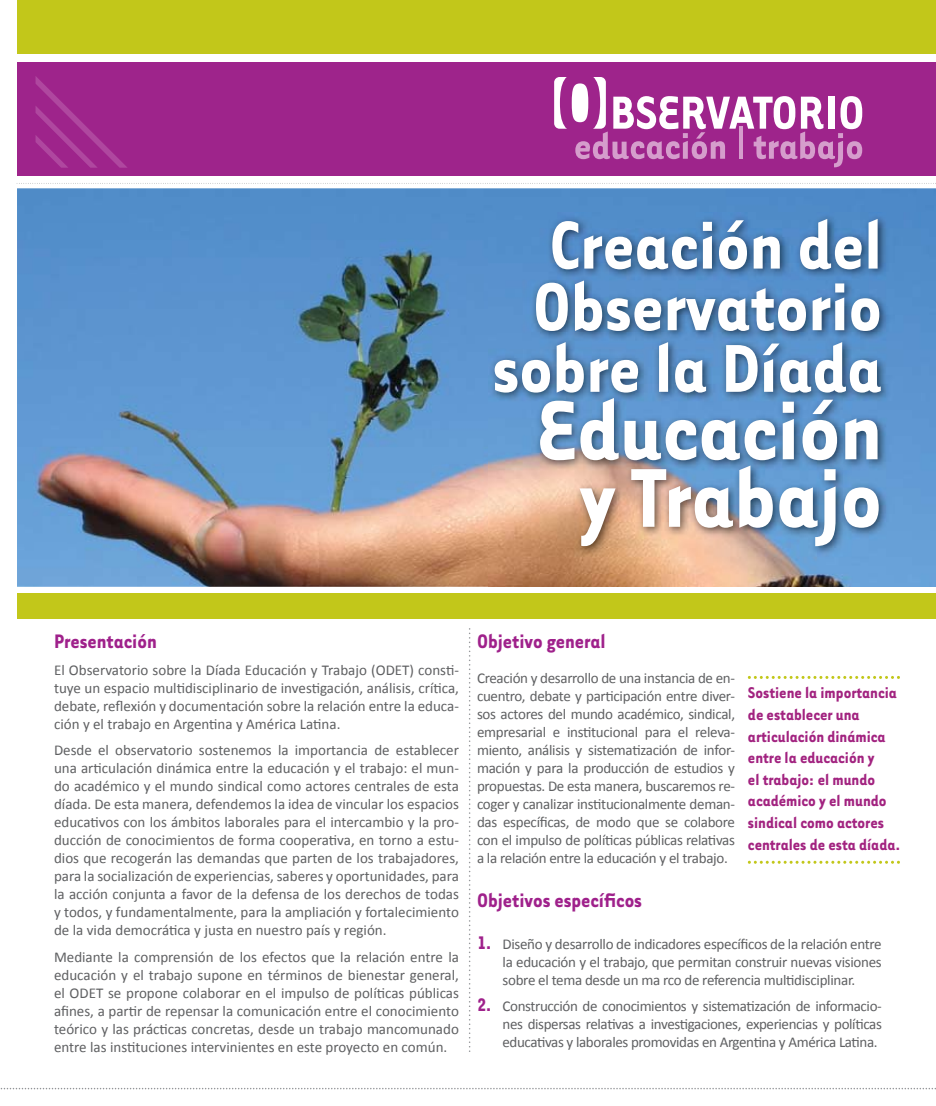
<style>
.page{position:relative;width:936px;height:1106px;background:#fff}
.page>*{position:absolute;margin:0;border:0;box-sizing:border-box;transform-origin:0 0}
.t1{font:700 96px/67.5px "Tarzana Narrow";color:#fff;text-align:center}
.t2{font:700 77.85px/61.7px "Tarzana Narrow";color:#fff;text-align:right}
.t3{font:700 22.5px "Tarzana Narrow";color:#9f218b}
.t4{font:700 18px/21.6px "Tarzana Narrow";color:#a22380}
.t5{font:15px/18px "Calibri";letter-spacing:-.02em;color:#5f6062;text-align:justify}
.s1{font-family:"Tarzana Narrow";font-weight:700;font-size:21px;color:#9f218b}
</style>
<div class="page">
<svg style="left:0;top:1088px;width:935px;height:1px"></svg>
<svg style="left:17px;top:183px;width:917px;height:1px"></svg>
<img style="left:17px;top:188px;width:918px;height:399px">
<div style="left:17px;top:0;width:918px;height:54px;background:#c2c71a"></div>
<div style="left:17px;top:593px;width:918px;height:25px;background:#c2c71a"></div>
<div style="left:17px;top:62px;width:918px;height:113px;background:#9e248b"></div>
<svg style="left:36px;top:77px;width:91px;height:91px"></svg>
<img style="left:489px;top:212px;width:446px;height:374px">
<div style="left:554px;top:77px;width:52px;height:52px;background:#fff;border-radius:5px"></div>
<svg style="left:560px;top:77px;width:302px;height:90px"></svg>
<svg style="left:747px;top:676px;width:152px;height:3px"></svg>
<svg style="left:747px;top:860px;width:152px;height:3px"></svg>
<svg style="left:469px;top:628px;width:1px;height:424px"></svg>
<h2 class="t2" style="left:492px;top:210px;width:391px">Creación del<br>Observatorio sobre la Díada</h2>
<h1 class="t1" style="left:537px;top:392px;width:346px">Educación y Trabajo</h1>
<h3 class="t3" style="left:54px;top:627px;width:104px">Presentación</h3>
<p class="t5" style="left:54px;top:660px;width:406px">El Observatorio sobre la Díada Educación y Trabajo (ODET) consti&shy;tuye un espacio multidisciplinario de investigación, análisis, crítica, debate, reflexión y documentación sobre la relación entre la educa&shy;ción y el trabajo en Argentina y América Latina.</p>
<p class="t5" style="left:54px;top:740px;width:406px">Desde el observatorio sostenemos la importancia de establecer una articulación dinámica entre la educación y el trabajo: el mun&shy;do académico y el mundo sindical como actores centrales de esta díada. De esta manera, defendemos la idea de vincular los espacios educativos con los ámbitos laborales para el intercambio y la pro&shy;ducción de conocimientos de forma cooperativa, en torno a estu&shy;dios que recogerán las demandas que parten de los trabajadores, para la socialización de experiencias, saberes y oportunidades, para la acción conjunta a favor de la defensa de los derechos de todas y todos, y fundamentalmente, para la ampliación y fortalecimiento de la vida democrática y justa en nuestro país y región.</p>
<p class="t5" style="left:54px;top:947px;width:406px">Mediante la comprensión de los efectos que la relación entre la educación y el trabajo supone en términos de bienestar general, el ODET se propone colaborar en el impulso de políticas públicas afines, a partir de repensar la comunicación entre el conocimiento teórico y las prácticas concretas, desde un trabajo mancomunado entre las instituciones intervinientes en este proyecto en común.</p>
<h3 class="t3" style="left:477px;top:627px;width:130px">Objetivo general</h3>
<p class="t5" style="left:477px;top:668px;width:259px">Creación y desarrollo de una instancia de en&shy;cuentro, debate y participación entre diver&shy;sos actores del mundo académico, sindical, empresarial e institucional para el releva&shy;miento, análisis y sistematización de infor&shy;mación y para la producción de estudios y propuestas. De esta manera, buscaremos re&shy;coger y canalizar institucionalmente deman&shy;das específicas, de modo que se colabore con el impulso de políticas públicas relativas a la relación entre la educación y el trabajo.</p>
<h3 class="t3" style="left:477px;top:886px;width:166px">Objetivos específicos</h3>
<p class="t5" style="left:502px;top:934px;width:381px;text-indent:-26px"><span class="s1">1.</span> Diseño y desarrollo de indicadores específicos de la relación entre la educación y el trabajo, que permitan construir nuevas visiones sobre el tema desde un ma rco de referencia multidisciplinar.</p>
<p class="t5" style="left:502px;top:995px;width:381px;text-indent:-26px"><span class="s1">2.</span> Construcción de conocimientos y sistematización de informacio&shy;nes dispersas relativas a investigaciones, experiencias y políticas educativas y laborales promovidas en Argentina y América Latina.</p>
<p class="t4" style="left:747px;top:681px;width:154px">Sostiene la importancia de establecer una articulación dinámica entre la educación y<br>el trabajo: el mundo académico y el mundo sindical como actores centrales de esta díada.</p>
</div>
